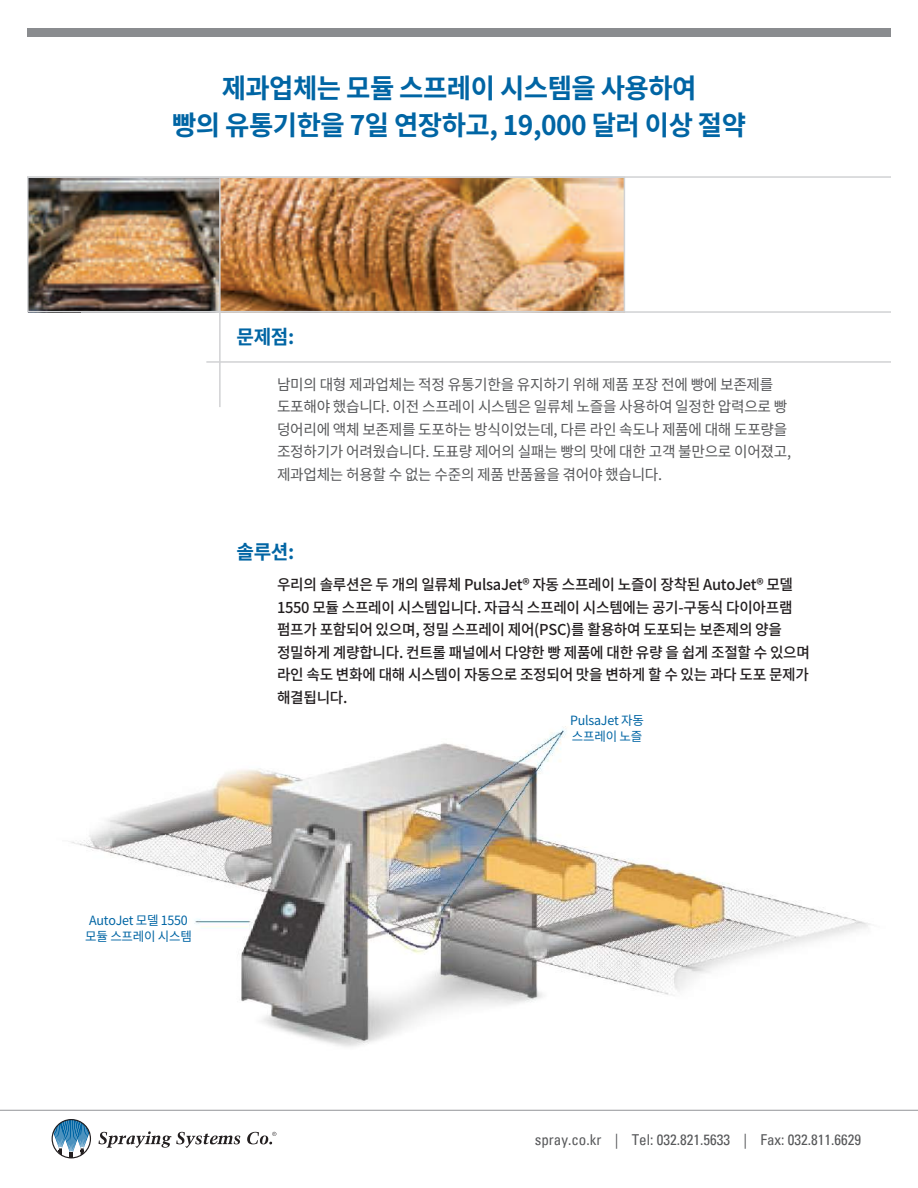
<style>
.page{position:relative;width:918px;height:1188px;background:#fff}
.page>*{position:absolute;margin:0;border:0;box-sizing:border-box;transform-origin:0 0}
.t1{font:700 27px/37.5px "Noto Sans CJ Kkr";letter-spacing:-.02em;color:#0065a4;text-align:center}
.t2{font:700 19.5px "Noto Sans CJ Kkr";letter-spacing:-.02em;color:#0065a4}
.t3{font:500 15px/22.5px "Noto Sans CJ Kkr";letter-spacing:-.02em;color:#231f20}
.t4{font:15px/22.5px "Noto Sans CJ Kkr";letter-spacing:-.02em;color:#57585a}
.t5{font:condensed 15px "Univers LT";color:#57585a}
.t6{font:12.75px/15.3px "Noto Sans CJ Kkr";letter-spacing:-.02em;color:#0065a4;text-align:center}
</style>
<div class="page">
<img style="left:71px;top:726px;width:799px;height:321px">
<img style="left:221px;top:180px;width:401px;height:129px">
<img style="left:30px;top:180px;width:189px;height:129px">
<hr style="left:27px;top:176px;width:864px;height:2px;background:#d1d2d4">
<hr style="left:81px;top:311px;width:810px;height:2px;background:#d1d2d4">
<hr style="left:219px;top:177px;width:2px;height:230px;background:#d1d2d4">
<hr style="left:206px;top:361px;width:685px;height:2px;background:#d1d2d4">
<div style="left:27px;top:28px;width:864px;height:8px;background:#8a8c8f"></div>
<div style="left:27px;top:177px;width:598px;height:135px;border:2px solid #d1d2d4"></div>
<svg style="left:52px;top:1119px;width:39px;height:39px"></svg>
<svg style="left:98px;top:1131px;width:142px;height:17px"></svg>
<svg style="left:247px;top:1132px;width:29px;height:12px"></svg>
<hr style="left:0;top:1110px;width:918px;height:1px;background:#939598">
<h1 class="t1" style="left:172px;top:70px;width:575px">제과업체는 모듈 스프레이 시스템을 사용하여<br>빵의 유통기한을 7일 연장하고, 19,000 달러 이상 절약</h1>
<h2 class="t2" style="left:237px;top:326px;width:59px">문제점:</h2>
<p class="t4" style="left:277px;top:373px;width:516px">남미의 대형 제과업체는 적정 유통기한을 유지하기 위해 제품 포장 전에 빵에 보존제를 도포해야 했습니다. 이전 스프레이 시스템은 일류체 노즐을 사용하여 일정한 압력으로 빵 덩어리에 액체 보존제를 도포하는 방식이었는데, 다른 라인 속도나 제품에 대해 도포량을 조정하기가 어려웠습니다. 도표량 제어의 실패는 빵의 맛에 대한 고객 불만으로 이어졌고, 제과업체는 허용할 수 없는 수준의 제품 반품율을 겪어야 했습니다.</p>
<h2 class="t2" style="left:237px;top:541px;width:59px">솔루션:</h2>
<p class="t3" style="left:277px;top:574px;width:535px">우리의 솔루션은 두 개의 일류체 PulsaJet® 자동 스프레이 노즐이 장착된 AutoJet® 모델 1550 모듈 스프레이 시스템입니다. 자급식 스프레이 시스템에는 공기-구동식 다이아프램 펌프가 포함되어 있으며, 정밀 스프레이 제어(PSC)를 활용하여 도포되는 보존제의 양을 정밀하게 계량합니다. 컨트롤 패널에서 다양한 빵 제품에 대한 유량 을 쉽게 조절할 수 있으며 라인 속도 변화에 대해 시스템이 자동으로 조정되어 맛을 변하게 할 수 있는 과다 도포 문제가 해결됩니다.</p>
<p class="t6" style="left:85px;top:913px;width:108px">AutoJet 모델 1550 모듈 스프레이 시스템</p>
<p class="t6" style="left:570px;top:713px;width:75px;text-align:left">PulsaJet 자동 스프레이 노즐</p>
<p class="t5" style="left:535px;top:1131px;width:328px">spray.co.kr | Tel: 032.821.5633 | Fax: 032.811.6629</p>
</div>
